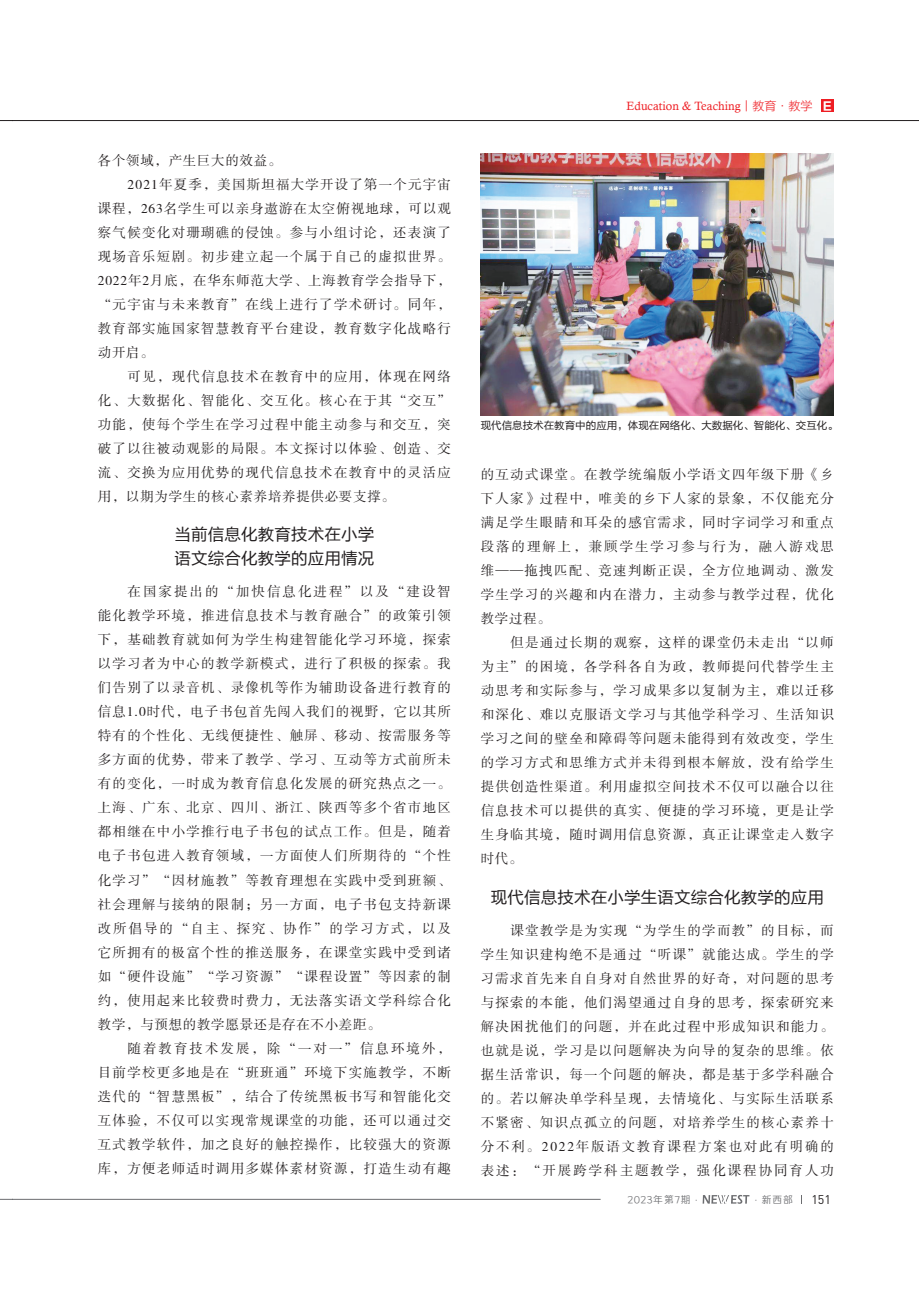
<style>
.page{position:relative;width:919px;height:1289px;background:#fff}
.page>*{position:absolute;margin:0;border:0;box-sizing:border-box;transform-origin:0 0}
.t1{font:16.5px/24px "FZLTHK GBK1 0";letter-spacing:.01em;color:#231f20}
.t2{font:13.5px/24px "FZSSK GBK1 0";letter-spacing:.095em;color:#231f20;text-align:justify}
.t3{font:13.5px "FZSSK GBK1 0";letter-spacing:.065em;color:#231f20}
.t4{font:13.5px "FZSSK GBK1 0";letter-spacing:.05em;color:#231f20}
.t5{font:12.45px "DIN";color:#231f20}
.t6{font:12px "Calisto";color:#ee1d23}
.t7{font:10.5px "FZLTHK GBK1 0";color:#231f20}
.t8{font:9.75px "Loong Flash Sans GB Regular";letter-spacing:.1em;color:#6c6d70}
.s1{font-family:"FZLTXHK GBK1 0"}
.s2{font-family:"FZLTDHK GBK1 0";font-size:11.4px;color:#fff}
</style>
<div class="page">
<svg style="left:0;top:1198px;width:13px;height:1px"></svg>
<svg style="left:0;top:120px;width:13px;height:1px"></svg>
<hr style="left:13px;top:1198px;width:587px;height:1px;background:#6c6d70">
<svg style="left:702px;top:1195px;width:47px;height:8px"></svg>
<hr style="left:13px;top:120px;width:905px;height:1px;background:#231f20">
<div style="left:821px;top:99px;width:12px;height:13px;background:#ee1d23"></div>
<img style="left:480px;top:153px;width:353px;height:262px">
<p class="t4" style="left:98px;top:153px;width:185px">各个领域，产生巨大的效益。</p>
<p class="t2" style="left:128px;top:173px;width:325px">2021年夏季，美国斯坦福大学开设了第一个元宇宙</p>
<p class="t3" style="left:98px;top:201px;width:354px">课程，263名学生可以亲身遨游在太空俯视地球，可以观</p>
<p class="t2" style="left:98px;top:221px;width:354px">察气候变化对珊瑚礁的侵蚀。参与小组讨论，还表演了</p>
<p class="t2" style="left:98px;top:245px;width:354px">现场音乐短剧。初步建立起一个属于自己的虚拟世界。</p>
<p class="t3" style="left:98px;top:273px;width:354px">2022年2月底，在华东师范大学、上海教育学会指导下，</p>
<p class="t2" style="left:98px;top:293px;width:354px">“元宇宙与未来教育”在线上进行了学术研讨。同年，</p>
<p class="t2" style="left:98px;top:317px;width:354px">教育部实施国家智慧教育平台建设，教育数字化战略行</p>
<p class="t2" style="left:98px;top:341px;width:58px">动开启。</p>
<p class="t2" style="left:128px;top:365px;width:325px">可见，现代信息技术在教育中的应用，体现在网络</p>
<p class="t2" style="left:98px;top:389px;width:354px">化、大数据化、智能化、交互化。核心在于其“交互”</p>
<p class="t2" style="left:98px;top:413px;width:354px">功能，使每个学生在学习过程中能主动参与和交互，突</p>
<p class="t2" style="left:98px;top:437px;width:354px">破了以往被动观影的局限。本文探讨以体验、创造、交</p>
<p class="t2" style="left:98px;top:461px;width:354px">流、交换为应用优势的现代信息技术在教育中的灵活应</p>
<p class="t4" style="left:98px;top:489px;width:298px">用，以期为学生的核心素养培养提供必要支撑。</p>
<p class="t1" style="left:174px;top:523px;width:201px">当前信息化教育技术在小学语文综合化教学的应用情况</p>
<p class="t2" style="left:98px;top:580px;width:354px;text-indent:30px">在国家提出的“加快信息化进程”以及“建设智能化教学环境，推进信息技术与教育融合”的政策引领下，基础教育就如何为学生构建智能化学习环境，探索以学习者为中心的教学新模式，进行了积极的探索。我们告别了以录音机、录像机等作为辅助设备进行教育的信息1.0时代，电子书包首先闯入我们的视野，它以其所特有的个性化、无线便捷性、触屏、移动、按需服务等多方面的优势，带来了教学、学习、互动等方式前所未有的变化，一时成为教育信息化发展的研究热点之一。上海、广东、北京、四川、浙江、陕西等多个省市地区都相继在中小学推行电子书包的试点工作。但是，随着电子书包进入教育领域，一方面使人们所期待的“个性化学习”“因材施教”等教育理想在实践中受到班额、社会理解与接纳的限制；另一方面，电子书包支持新课改所倡导的“自主、探究、协作”的学习方式，以及它所拥有的极富个性的推送服务，在课堂实践中受到诸如“硬件设施”“学习资源”“课程设置”等因素的制约，使用起来比较费时费力，无法落实语文学科综合化教学，与预想的教学愿景还是存在不小差距。</p>
<p class="t2" style="left:98px;top:1036px;width:354px;text-indent:30px">随着教育技术发展，除“一对一”信息环境外，目前学校更多地是在“班班通”环境下实施教学，不断迭代的“智慧黑板”，结合了传统黑板书写和智能化交互体验，不仅可以实现常规课堂的功能，还可以通过交互式教学软件，加之良好的触控操作，比较强大的资源库，方便老师适时调用多媒体素材资源，打造生动有趣</p>
<p class="t6" style="left:626px;top:99px;width:208px">Education &amp; Teaching<span class="s1">丨教育·教学</span> <span class="s2">Ｅ</span></p>
<p class="t7" style="left:480px;top:420px;width:358px">现代信息技术在教育中的应用，体现在网络化、大数据化、智能化、交互化。</p>
<p class="t2" style="left:480px;top:463px;width:354px">的互动式课堂。在教学统编版小学语文四年级下册《乡下人家》过程中，唯美的乡下人家的景象，不仅能充分满足学生眼睛和耳朵的感官需求，同时字词学习和重点段落的理解上，兼顾学生学习参与行为，融入游戏思维——拖拽匹配、竞速判断正误，全方位地调动、激发学生学习的兴趣和内在潜力，主动参与教学过程，优化教学过程。</p>
<p class="t2" style="left:480px;top:631px;width:354px;text-indent:30px">但是通过长期的观察，这样的课堂仍未走出“以师为主”的困境，各学科各自为政，教师提问代替学生主动思考和实际参与，学习成果多以复制为主，难以迁移和深化、难以克服语文学习与其他学科学习、生活知识学习之间的壁垒和障碍等问题未能得到有效改变，学生的学习方式和思维方式并未得到根本解放，没有给学生提供创造性渠道。利用虚拟空间技术不仅可以融合以往信息技术可以提供的真实、便捷的学习环境，更是让学生身临其境，随时调用信息资源，真正让课堂走入数字时代。</p>
<p class="t1" style="left:490px;top:885px;width:335px">现代信息技术在小学生语文综合化教学的应用</p>
<p class="t2" style="left:480px;top:919px;width:354px;text-indent:30px">课堂教学是为实现“为学生的学而教”的目标，而学生知识建构绝不是通过“听课”就能达成。学生的学习需求首先来自自身对自然世界的好奇，对问题的思考与探索的本能，他们渴望通过自身的思考，探索研究来解决困扰他们的问题，并在此过程中形成知识和能力。也就是说，学习是以问题解决为向导的复杂的思维。依据生活常识，每一个问题的解决，都是基于多学科融合的。若以解决单学科呈现，去情境化、与实际生活联系不紧密、知识点孤立的问题，对培养学生的核心素养十分不利。2022年版语文教育课程方案也对此有明确的表述：“开展跨学科主题教学，强化课程协同育人功</p>
<p class="t8" style="left:628px;top:1194px;width:166px">2023年第7期·　　　　 ·新西部</p>
<p class="t5" style="left:811px;top:1191px;width:21px">151</p>
</div>
